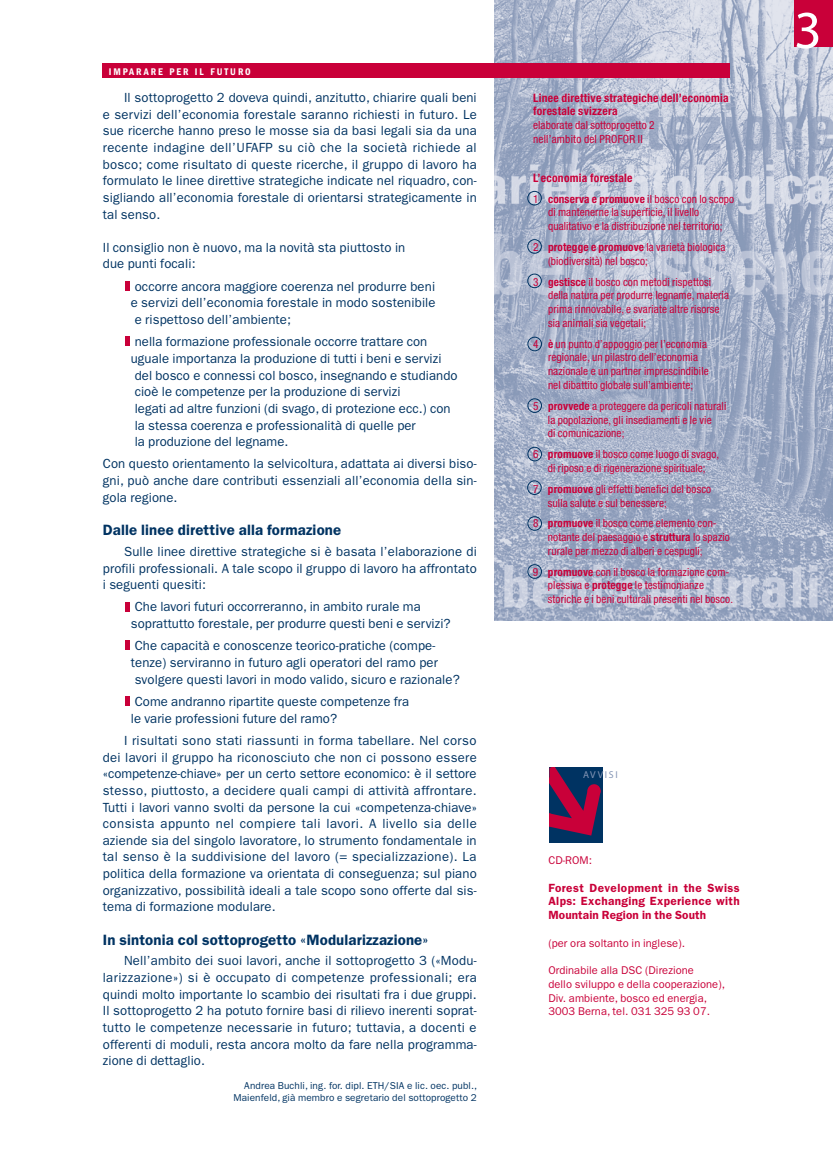
<style>
.page{position:relative;width:833px;height:1170px;background:#fff}
.page>*{position:absolute;margin:0;border:0;box-sizing:border-box;transform-origin:0 0}
.t1{font:53.75px "Myriad Pro";color:#fff}
.t2{font:600 15px "Franklin Gothic LT";letter-spacing:.01em;color:#003362}
.t3{font:13.25px/16.6px "Franklin Gothic LT";letter-spacing:.01em;color:#003362;text-align:justify}
.t4{font:600 11.88px/13.8px "Franklin Gothic LT";letter-spacing:.03em;color:#c90039;text-align:justify}
.t5{font:700 condensed 11.62px/13.8px "Helvetica Neue";letter-spacing:.02em;color:#c90039}
.t6{font:condensed 11.25px/13.8px "Helvetica Neue";letter-spacing:.01em;color:#c90039}
.t7{font:11.25px/13.8px "Franklin Gothic LT";letter-spacing:.005em;color:#c90039}
.t8{font:10px/11.9px "Franklin Gothic LT";letter-spacing:.01em;color:#003362;text-align:right}
.t9{font:600 condensed 10px "Franklin Gothic LT";letter-spacing:.2em;color:#fff}
.t10{font:10px "Myriad Pro";letter-spacing:.17em;color:#8495b5}
.s1{font-weight:700}
</style>
<div class="page">
<img style="left:495px;top:0;width:338px;height:620px">
<div style="left:794px;top:0;width:39px;height:46px;background:#c90039"></div>
<div style="left:125px;top:281px;width:5px;height:10px;background:#c90039"></div>
<div style="left:125px;top:336px;width:5px;height:10px;background:#c90039"></div>
<div style="left:125px;top:601px;width:5px;height:10px;background:#c90039"></div>
<div style="left:125px;top:640px;width:5px;height:10px;background:#c90039"></div>
<div style="left:125px;top:696px;width:5px;height:10px;background:#c90039"></div>
<div style="left:527px;top:191px;width:15px;height:14px;border:1px solid #003362;border-radius:50%"></div>
<div style="left:527px;top:239px;width:15px;height:15px;border:1px solid #003362;border-radius:50%"></div>
<div style="left:527px;top:274px;width:15px;height:14px;border:1px solid #003362;border-radius:50%"></div>
<div style="left:527px;top:337px;width:15px;height:14px;border:1px solid #003362;border-radius:50%"></div>
<div style="left:527px;top:398px;width:15px;height:15px;border:1px solid #003362;border-radius:50%"></div>
<div style="left:527px;top:447px;width:15px;height:14px;border:1px solid #003362;border-radius:50%"></div>
<div style="left:527px;top:480px;width:14px;height:15px;border:1px solid #003362;border-radius:50%"></div>
<div style="left:527px;top:516px;width:15px;height:14px;border:1px solid #003362;border-radius:50%"></div>
<div style="left:527px;top:564px;width:15px;height:14px;border:1px solid #003362;border-radius:50%"></div>
<div style="left:549px;top:767px;width:53px;height:75px;background:#003362"></div>
<svg style="left:549px;top:767px;width:52px;height:69px"></svg>
<div style="left:103px;top:64px;width:627px;height:14px;background:#c90039"></div>
<p class="t9" style="left:109px;top:66px;width:143px">IMPARARE PER IL FUTURO</p>
<p class="t3" style="left:103px;top:89px;width:376px;text-indent:21px">Il sottoprogetto 2 doveva quindi, anzitutto, chiarire quali beni e servizi dell’economia forestale saranno richiesti in futuro. Le sue ricerche hanno preso le mosse sia da basi legali sia da una recente indagine dell’UFAFP su ciò che la società richiede al bosco; come risultato di queste ricerche, il gruppo di lavoro ha formulato le linee direttive strategiche indicate nel riquadro, con&shy;sigliando all’economia forestale di orientarsi strategicamente in tal senso.</p>
<p class="t3" style="left:103px;top:239px;width:304px">Il consiglio non è nuovo, ma la novità sta piuttosto in due punti focali:</p>
<p class="t3" style="left:131px;top:278px;width:306px">occorre ancora maggiore coerenza nel produrre beni e servizi dell’economia forestale in modo sostenibile e rispettoso dell’ambiente;</p>
<p class="t3" style="left:131px;top:333px;width:328px;text-align:left">nella formazione professionale occorre trattare con uguale importanza la produzione di tutti i beni e servizi del bosco e connessi col bosco, insegnando e studiando cioè le competenze per la produzione di servizi<br>legati ad altre funzioni (di svago, di protezione ecc.) con la stessa coerenza e professionalità di quelle per<br>la produzione del legname.</p>
<p class="t3" style="left:103px;top:455px;width:375px">Con questo orientamento la selvicoltura, adattata ai diversi biso&shy;gni, può anche dare contributi essenziali all’economia della sin&shy;gola regione.</p>
<p class="t2" style="left:103px;top:521px;width:240px">Dalle linee direttive alla formazione</p>
<p class="t3" style="left:103px;top:543px;width:375px;text-indent:21px">Sulle linee direttive strategiche si è basata l’elaborazione di profili professionali. A tale scopo il gruppo di lavoro ha affrontato i seguenti quesiti:</p>
<p class="t3" style="left:131px;top:598px;width:321px">Che lavori futuri occorreranno, in ambito rurale ma soprattutto forestale, per produrre questi beni e servizi?</p>
<p class="t3" style="left:131px;top:637px;width:330px;text-align:left">Che capacità e conoscenze teorico-pratiche (compe-- tenze) serviranno in futuro agli operatori del ramo per svolgere questi lavori in modo valido, sicuro e razionale?</p>
<p class="t3" style="left:131px;top:693px;width:280px">Come andranno ripartite queste competenze fra le varie professioni future del ramo?</p>
<p class="t3" style="left:103px;top:732px;width:376px;text-indent:21px">I risultati sono stati riassunti in forma tabellare. Nel corso dei lavori il gruppo ha riconosciuto che non ci possono essere «competenze-chiave» per un certo settore economico: è il settore stesso, piuttosto, a decidere quali campi di attività affrontare.<br>Tutti i lavori vanno svolti da persone la cui «competenza-chiave» consista appunto nel compiere tali lavori. A livello sia delle aziende sia del singolo lavoratore, lo strumento fondamentale in tal senso è la suddivisione del lavoro (= specializzazione). La politica della formazione va orientata di conseguenza; sul piano organizzativo, possibilità ideali a tale scopo sono offerte dal sis&shy;tema di formazione modulare.</p>
<p class="t2" style="left:103px;top:930px;width:327px">In sintonia col sottoprogetto «Modularizzazione»</p>
<p class="t3" style="left:103px;top:952px;width:375px;text-indent:21px">Nell’ambito dei suoi lavori, anche il sottoprogetto 3 («Modu&shy;larizzazione») si è occupato di competenze professionali; era quindi molto importante lo scambio dei risultati fra i due gruppi.<br>Il sottoprogetto 2 ha potuto fornire basi di rilievo inerenti soprat&shy;tutto le competenze necessarie in futuro; tuttavia, a docenti e offerenti di moduli, resta ancora molto da fare nella programma&shy;zione di dettaglio.</p>
<p class="t8" style="left:233px;top:1079px;width:245px">Andrea Buchli, ing. for. dipl. ETH/SIA e lic. oec. publ.,<br>Maienfeld, già membro e segretario del sottoprogetto 2</p>
<p class="t5" style="left:533px;top:90px;width:197px">Linee direttive strategiche dell’economia forestale svizzera</p>
<p class="t6" style="left:533px;top:118px;width:123px">elaborate dal sottoprogetto 2 nell’ambito del PROFOR II</p>
<p class="t5" style="left:533px;top:170px;width:101px">L’economia forestale</p>
<p class="t6" style="left:548px;top:192px;width:188px;text-indent:-15px">1 <span class="s1">conserva e promuove</span> il bosco con lo scopo di mantenerne la superficie, il livello qualitativo e la distribuzione nel territorio;</p>
<p class="t6" style="left:548px;top:240px;width:179px;text-indent:-15px">2 <span class="s1">protegge e promuove</span> la varietà biologica (biodiversità) nel bosco;</p>
<p class="t6" style="left:548px;top:274px;width:182px;text-indent:-15px">3 <span class="s1">gestisce</span> il bosco con metodi rispettosi della natura per produrre legname, materia prima rinnovabile, e svariate altre risorse sia animali sia vegetali;</p>
<p class="t6" style="left:548px;top:337px;width:162px;text-indent:-15px">4 <span class="s1">è</span> un punto d’appoggio per l’economia regionale, un pilastro dell’economia nazionale e un partner imprescindibile nel dibattito globale sull’ambiente;</p>
<p class="t6" style="left:548px;top:399px;width:180px;text-indent:-15px">5 <span class="s1">provvede</span> a proteggere da pericoli naturali la popolazione, gli insediamenti e le vie<br>di comunicazione;</p>
<p class="t6" style="left:533px;top:447px;width:188px;text-align:center">6 <span class="s1">promuove</span> il bosco come luogo di svago, di riposo e di rigenerazione spirituale;</p>
<p class="t6" style="left:548px;top:482px;width:165px;text-indent:-15px">7 <span class="s1">promuove</span> gli effetti benefici del bosco sulla salute e sul benessere;</p>
<p class="t6" style="left:548px;top:516px;width:183px;text-indent:-15px">8 <span class="s1">promuove</span> il bosco come elemento con&shy;notante del paesaggio e <span class="s1">struttura</span> lo spazio rurale per mezzo di alberi e cespugli;</p>
<p class="t6" style="left:548px;top:564px;width:187px;text-indent:-15px">9 <span class="s1">promuove</span> con il bosco la formazione com&shy;plessiva e <span class="s1">protegge</span> le testimonianze storiche e i beni culturali presenti nel bosco.</p>
<p class="t10" style="left:583px;top:768px;width:36px">AVVISI</p>
<p class="t7" style="left:548px;top:853px;width:45px">CD-ROM:</p>
<p class="t4" style="left:548px;top:880px;width:193px">Forest Development in the Swiss Alps: Exchanging Experience with Mountain Region in the South</p>
<p class="t7" style="left:548px;top:935px;width:138px">(per ora soltanto in inglese).</p>
<p class="t7" style="left:548px;top:963px;width:178px">Ordinabile alla DSC (Direzione<br>dello sviluppo e della cooperazione), Div. ambiente, bosco ed energia, 3003 Berna, tel. 031 325 93 07.</p>
<h1 class="t1" style="left:794px;top:-3px;width:29px">3</h1>
</div>
